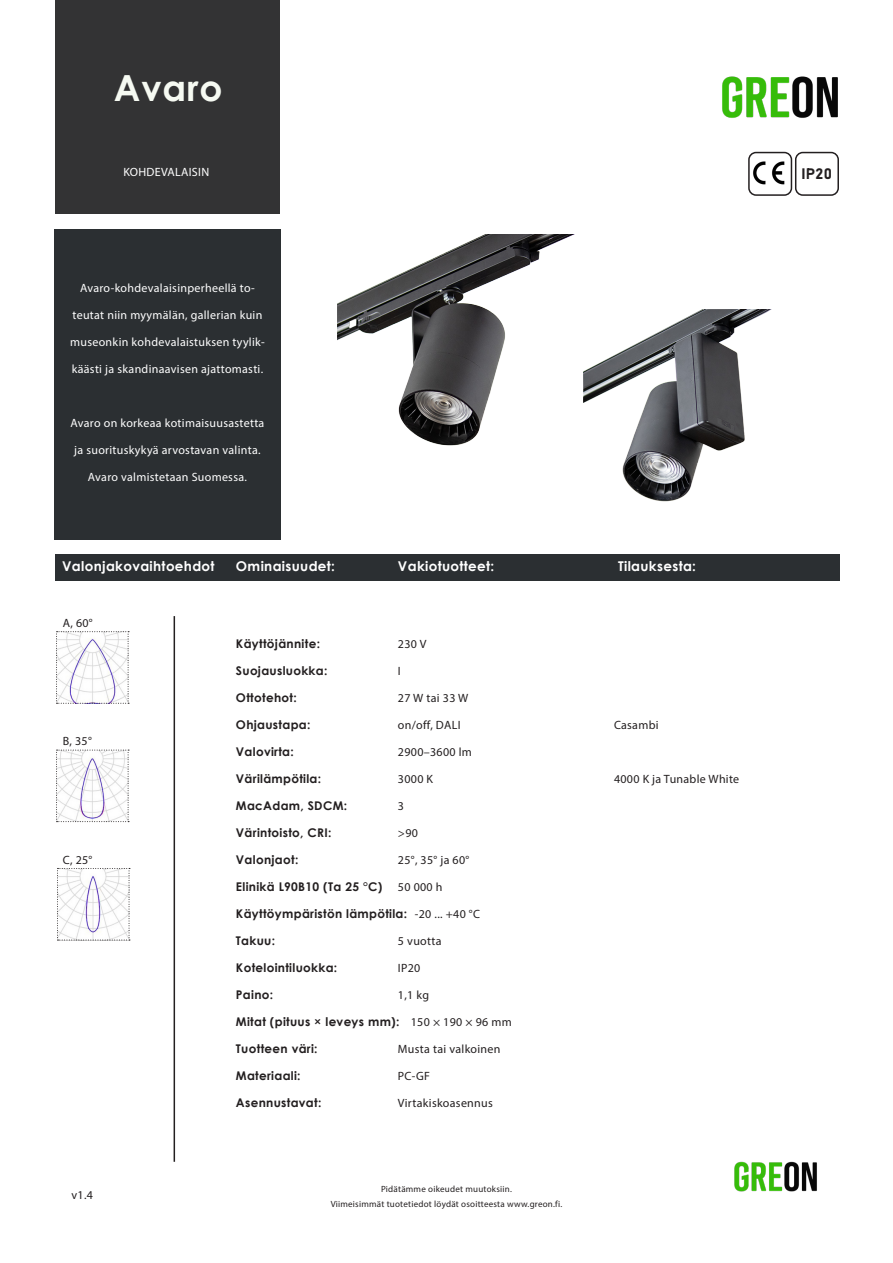
<style>
.page{position:relative;width:893px;height:1263px;background:#fff}
.page>*{position:absolute;margin:0;border:0;box-sizing:border-box;transform-origin:0 0}
.Peruskappale{font:700 36px "Century Gothic";letter-spacing:.025em;color:#f6faf2}
.Peruskappale-2{font:15px "Bahnschrift";color:#231f20}
.Peruskappale-3{font:700 13.5px "Century Gothic";letter-spacing:.025em;color:#fff}
.Peruskappale-4{font:700 12px "Century Gothic";letter-spacing:.025em;color:#231f20}
.Peruskappale-5{font:12px "Myriad Pro";letter-spacing:.025em;color:#fff}
.Peruskappale-6{font:12px "Myriad Pro";letter-spacing:.025em;color:#231f20}
.Peruskappale-7{font:9px "Myriad Pro";letter-spacing:.025em;color:#231f20}
.s1{font-family:"Myriad Pro";font-weight:400}
</style>
<div class="page">
<div style="left:55px;top:0;width:224px;height:214px;background:#333334"></div>
<img style="left:583px;top:310px;width:187px;height:192px">
<div style="left:54px;top:229px;width:226px;height:310px;background:#2b2f32"></div>
<hr style="left:174px;top:616px;width:1px;height:546px;background:#231f20">
<svg style="left:56px;top:631px;width:73px;height:73px"></svg>
<svg style="left:57px;top:868px;width:73px;height:73px"></svg>
<svg style="left:56px;top:750px;width:73px;height:72px"></svg>
<img style="left:753px;top:161px;width:32px;height:24px">
<div style="left:748px;top:152px;width:44px;height:44px;border:2px solid #231f20;border-radius:7px"></div>
<div style="left:795px;top:152px;width:44px;height:44px;border:2px solid #231f20;border-radius:7px"></div>
<div style="left:55px;top:554px;width:784px;height:27px;background:#2b2f32"></div>
<img style="left:734px;top:1161px;width:83px;height:31px">
<img style="left:722px;top:76px;width:115px;height:42px">
<img style="left:338px;top:234px;width:236px;height:212px">
<p class="Peruskappale" style="left:114px;top:60px;width:110px">Avaro</p>
<p class="Peruskappale-5" style="left:123px;top:164px;width:87px">KOHDEVALAISIN</p>
<p class="Peruskappale-5" style="left:80px;top:280px;width:176px">Avaro-kohdevalaisinperheellä to-</p>
<p class="Peruskappale-5" style="left:73px;top:307px;width:191px">teutat niin myymälän, gallerian kuin</p>
<p class="Peruskappale-5" style="left:70px;top:334px;width:196px">museonkin kohdevalaistuksen tyylik-</p>
<p class="Peruskappale-5" style="left:72px;top:361px;width:193px">käästi ja skandinaavisen ajattomasti.</p>
<p class="Peruskappale-5" style="left:70px;top:415px;width:195px">Avaro on korkeaa kotimaisuusastetta</p>
<p class="Peruskappale-5" style="left:74px;top:442px;width:188px">ja suorituskykyä arvostavan valinta.</p>
<p class="Peruskappale-5" style="left:88px;top:469px;width:161px">Avaro valmistetaan Suomessa.</p>
<p class="Peruskappale-3" style="left:62px;top:555px;width:154px">Valonjakovaihtoehdot</p>
<p class="Peruskappale-6" style="left:63px;top:616px;width:32px">A, 60°</p>
<p class="Peruskappale-6" style="left:63px;top:734px;width:31px">B, 35°</p>
<p class="Peruskappale-6" style="left:63px;top:852px;width:31px">C, 25°</p>
<p class="Peruskappale-3" style="left:236px;top:556px;width:101px">Ominaisuudet:</p>
<p class="Peruskappale-3" style="left:398px;top:556px;width:98px">Vakiotuotteet:</p>
<p class="Peruskappale-3" style="left:618px;top:556px;width:79px">Tilauksesta:</p>
<p class="Peruskappale-4" style="left:236px;top:634px;width:86px">Käyttöjännite:</p>
<p class="Peruskappale-6" style="left:398px;top:636px;width:30px">230 V</p>
<p class="Peruskappale-4" style="left:236px;top:661px;width:93px">Suojausluokka:</p>
<p class="Peruskappale-6" style="left:398px;top:663px;width:4px">I</p>
<p class="Peruskappale-4" style="left:236px;top:688px;width:62px">Ottotehot:</p>
<p class="Peruskappale-6" style="left:398px;top:690px;width:72px">27 W tai 33 W</p>
<p class="Peruskappale-4" style="left:236px;top:715px;width:76px">Ohjaustapa:</p>
<p class="Peruskappale-6" style="left:398px;top:717px;width:64px">on/off, DALI</p>
<p class="Peruskappale-6" style="left:614px;top:717px;width:46px">Casambi</p>
<p class="Peruskappale-4" style="left:236px;top:742px;width:59px">Valovirta:</p>
<p class="Peruskappale-6" style="left:398px;top:744px;width:75px">2900–3600 lm</p>
<p class="Peruskappale-4" style="left:236px;top:769px;width:87px">Värilämpötila:</p>
<p class="Peruskappale-6" style="left:398px;top:771px;width:37px">3000 K</p>
<p class="Peruskappale-6" style="left:614px;top:771px;width:127px">4000 K ja Tunable White</p>
<p class="Peruskappale-4" style="left:236px;top:796px;width:113px">MacAdam, SDCM:</p>
<p class="Peruskappale-6" style="left:398px;top:798px;width:8px">3</p>
<p class="Peruskappale-4" style="left:236px;top:823px;width:97px">Värintoisto, CRI:</p>
<p class="Peruskappale-6" style="left:398px;top:825px;width:22px">&gt;90</p>
<p class="Peruskappale-4" style="left:236px;top:850px;width:64px">Valonjaot:</p>
<p class="Peruskappale-6" style="left:398px;top:852px;width:73px">25°, 35° ja 60°</p>
<p class="Peruskappale-4" style="left:236px;top:877px;width:148px">Elinikä L90B10 (Ta 25 °C)</p>
<p class="Peruskappale-6" style="left:398px;top:879px;width:46px">50 000 h</p>
<p class="Peruskappale-4" style="left:236px;top:904px;width:246px">Käyttöympäristön lämpötila: <span class="s1">-20 ... +40 °C</span></p>
<p class="Peruskappale-4" style="left:236px;top:931px;width:41px">Takuu:</p>
<p class="Peruskappale-6" style="left:398px;top:933px;width:45px">5 vuotta</p>
<p class="Peruskappale-4" style="left:236px;top:958px;width:103px">Kotelointiluokka:</p>
<p class="Peruskappale-6" style="left:398px;top:960px;width:24px">IP20</p>
<p class="Peruskappale-4" style="left:236px;top:985px;width:39px">Paino:</p>
<p class="Peruskappale-6" style="left:398px;top:987px;width:33px">1,1 kg</p>
<p class="Peruskappale-4" style="left:236px;top:1012px;width:277px">Mitat (pituus × leveys mm): <span class="s1">150 × 190 × 96 mm</span></p>
<p class="Peruskappale-4" style="left:236px;top:1039px;width:83px">Tuotteen väri:</p>
<p class="Peruskappale-6" style="left:398px;top:1041px;width:104px">Musta tai valkoinen</p>
<p class="Peruskappale-4" style="left:236px;top:1066px;width:66px">Materiaali:</p>
<p class="Peruskappale-6" style="left:398px;top:1068px;width:33px">PC-GF</p>
<p class="Peruskappale-4" style="left:236px;top:1093px;width:87px">Asennustavat:</p>
<p class="Peruskappale-6" style="left:398px;top:1095px;width:96px">Virtakiskoasennus</p>
<p class="Peruskappale-6" style="left:72px;top:1188px;width:23px">v1.4</p>
<p class="Peruskappale-7" style="left:381px;top:1183px;width:132px">Pidätämme oikeudet muutoksiin.</p>
<p class="Peruskappale-7" style="left:331px;top:1198px;width:233px">Viimeisimmät tuotetiedot löydät osoitteesta www.greon.fi.</p>
<p class="Peruskappale-2" style="left:801px;top:162px;width:32px">IP20</p>
</div>
